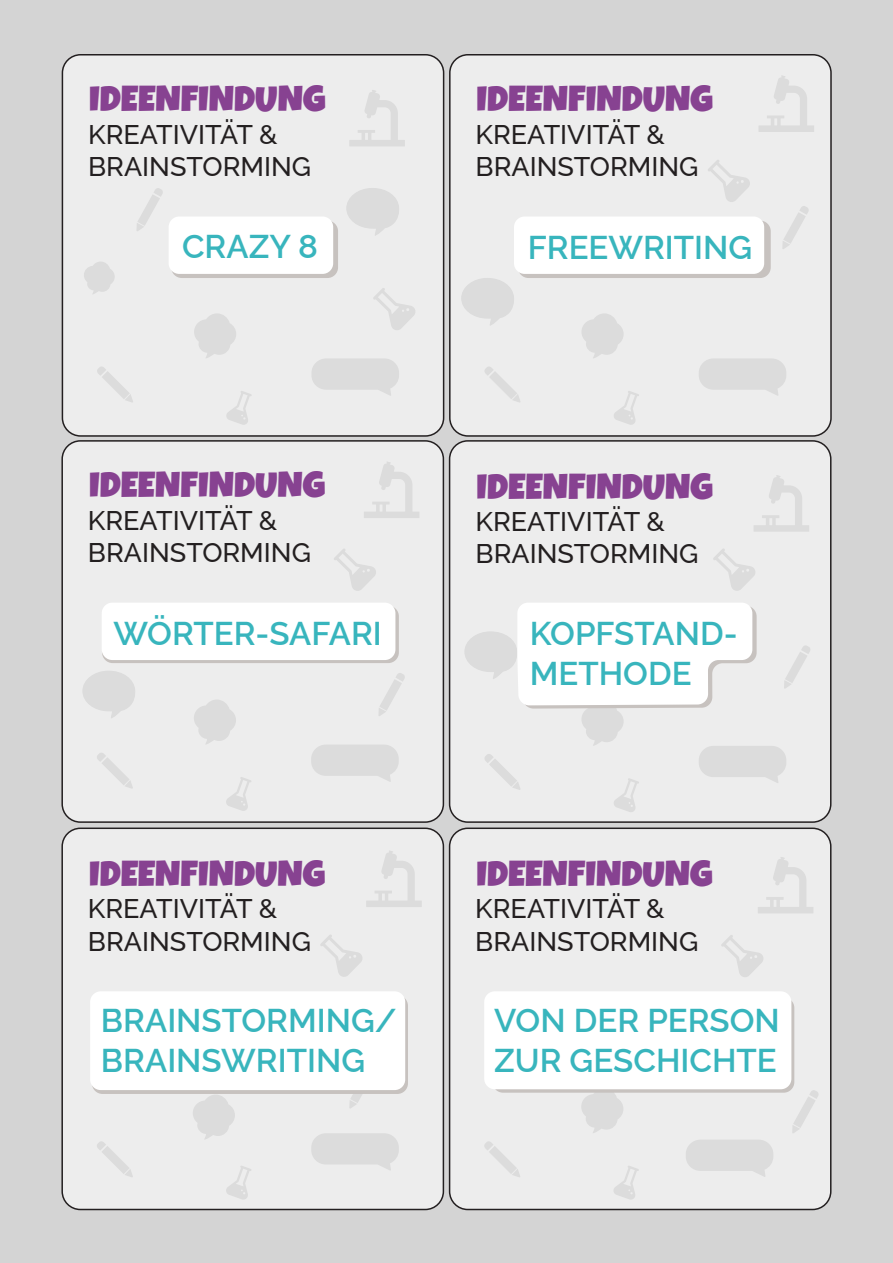
<style>
.page{position:relative;width:893px;height:1263px;background:#d4d4d4}
.page>*{position:absolute;margin:0;border:0;box-sizing:border-box;transform-origin:0 0}
.t1{font:36px "Luckiest Guy";color:#874291}
.t2{font:600 33px/39.6px "Raleway";color:#38b5bd}
.t3{font:500 27px/32.4px "Raleway";color:#231f20}
</style>
<div class="page">
<div style="left:62px;top:441px;width:381px;height:381px;background:#ededed;border-radius:18px"></div>
<div style="left:61px;top:440px;width:383px;height:383px;border:2px solid #231f20;border-radius:18px"></div>
<div style="left:450px;top:441px;width:381px;height:381px;background:#ededed;border-radius:18px"></div>
<div style="left:449px;top:440px;width:382px;height:383px;border:2px solid #231f20;border-radius:18px"></div>
<div style="left:62px;top:828px;width:381px;height:381px;background:#ededed;border-radius:18px"></div>
<div style="left:61px;top:827px;width:383px;height:383px;border:2px solid #231f20;border-radius:18px"></div>
<div style="left:450px;top:828px;width:381px;height:381px;background:#ededed;border-radius:18px"></div>
<div style="left:449px;top:827px;width:382px;height:383px;border:2px solid #231f20;border-radius:18px"></div>
<div style="left:62px;top:55px;width:382px;height:381px;background:#ededed;border-radius:18px"></div>
<div style="left:62px;top:54px;width:382px;height:383px;border:2px solid #231f20;border-radius:18px"></div>
<div style="left:450px;top:55px;width:381px;height:381px;background:#ededed;border-radius:18px"></div>
<div style="left:449px;top:54px;width:383px;height:383px;border:2px solid #231f20;border-radius:18px"></div>
<svg style="left:137px;top:188px;width:26px;height:43px"></svg>
<svg style="left:373px;top:288px;width:42px;height:42px"></svg>
<svg style="left:708px;top:160px;width:42px;height:42px"></svg>
<svg style="left:713px;top:549px;width:42px;height:42px"></svg>
<svg style="left:582px;top:314px;width:42px;height:44px"></svg>
<svg style="left:346px;top:188px;width:53px;height:48px"></svg>
<svg style="left:461px;top:278px;width:53px;height:48px"></svg>
<svg style="left:97px;top:367px;width:36px;height:35px"></svg>
<svg style="left:485px;top:367px;width:35px;height:35px"></svg>
<svg style="left:194px;top:314px;width:42px;height:44px"></svg>
<svg style="left:312px;top:359px;width:87px;height:37px"></svg>
<svg style="left:699px;top:359px;width:87px;height:37px"></svg>
<svg style="left:349px;top:90px;width:56px;height:56px"></svg>
<svg style="left:759px;top:76px;width:55px;height:56px"></svg>
<svg style="left:754px;top:475px;width:55px;height:57px"></svg>
<svg style="left:226px;top:391px;width:26px;height:34px"></svg>
<svg style="left:614px;top:391px;width:25px;height:34px"></svg>
<svg style="left:782px;top:206px;width:27px;height:43px"></svg>
<svg style="left:84px;top:262px;width:31px;height:32px"></svg>
<svg style="left:349px;top:1094px;width:13px;height:14px"></svg>
<svg style="left:792px;top:1090px;width:26px;height:43px"></svg>
<svg style="left:320px;top:935px;width:42px;height:42px"></svg>
<svg style="left:193px;top:1095px;width:42px;height:44px"></svg>
<svg style="left:721px;top:935px;width:42px;height:42px"></svg>
<div style="left:92px;top:995px;width:316px;height:99px;background:#c7c2bf;border-radius:11px"></div>
<div style="left:90px;top:991px;width:315px;height:99px;background:#fff;border-radius:11px"></div>
<svg style="left:97px;top:1141px;width:36px;height:36px"></svg>
<svg style="left:484px;top:1141px;width:36px;height:36px"></svg>
<svg style="left:581px;top:1093px;width:42px;height:40px"></svg>
<svg style="left:311px;top:1133px;width:88px;height:37px"></svg>
<svg style="left:686px;top:1140px;width:87px;height:37px"></svg>
<svg style="left:366px;top:851px;width:56px;height:56px"></svg>
<svg style="left:758px;top:857px;width:55px;height:56px"></svg>
<svg style="left:226px;top:1166px;width:25px;height:33px"></svg>
<svg style="left:614px;top:1166px;width:25px;height:34px"></svg>
<svg style="left:334px;top:549px;width:42px;height:42px"></svg>
<svg style="left:194px;top:700px;width:42px;height:44px"></svg>
<svg style="left:82px;top:671px;width:53px;height:47px"></svg>
<svg style="left:97px;top:753px;width:36px;height:35px"></svg>
<svg style="left:311px;top:745px;width:88px;height:37px"></svg>
<svg style="left:364px;top:462px;width:55px;height:56px"></svg>
<svg style="left:226px;top:777px;width:25px;height:34px"></svg>
<svg style="left:379px;top:673px;width:26px;height:43px"></svg>
<div style="left:171px;top:221px;width:167px;height:57px;background:#c7c2bf;border-radius:11px"></div>
<div style="left:169px;top:216px;width:164px;height:58px;background:#fff;border-radius:11px"></div>
<div style="left:518px;top:221px;width:253px;height:57px;background:#c7c2bf;border-radius:11px"></div>
<div style="left:514px;top:216px;width:250px;height:58px;background:#fff;border-radius:11px"></div>
<div style="left:102px;top:606px;width:297px;height:57px;background:#c7c2bf;border-radius:11px"></div>
<div style="left:102px;top:603px;width:293px;height:57px;background:#fff;border-radius:11px"></div>
<svg style="left:464px;top:603px;width:346px;height:209px"></svg>
<div style="left:492px;top:997px;width:302px;height:96px;background:linear-gradient(to right,#d0cbc9,#cecac7);border-radius:11px"></div>
<div style="left:484px;top:991px;width:307px;height:98px;background:#fff;border-radius:11px"></div>
<h1 class="t1" style="left:89px;top:75px;width:238px">IDEENFINDUNG</h1>
<p class="t3" style="left:88px;top:115px;width:225px">KREATIVITÄT &amp;<br>BRAINSTORMING</p>
<h1 class="t1" style="left:477px;top:75px;width:238px">IDEENFINDUNG</h1>
<p class="t3" style="left:476px;top:115px;width:225px">KREATIVITÄT &amp;<br>BRAINSTORMING</p>
<p class="t2" style="left:182px;top:223px;width:137px">CRAZY 8</p>
<p class="t2" style="left:528px;top:223px;width:226px">FREEWRITING</p>
<h1 class="t1" style="left:89px;top:461px;width:238px">IDEENFINDUNG</h1>
<p class="t3" style="left:88px;top:501px;width:225px">KREATIVITÄT &amp;<br>BRAINSTORMING</p>
<h1 class="t1" style="left:477px;top:463px;width:238px">IDEENFINDUNG</h1>
<p class="t3" style="left:476px;top:502px;width:225px">KREATIVITÄT &amp;<br>BRAINSTORMING</p>
<p class="t2" style="left:113px;top:610px;width:270px">WÖRTER-SAFARI</p>
<p class="t2" style="left:530px;top:610px;width:209px">KOPFSTAND-<br>METHODE</p>
<h1 class="t1" style="left:89px;top:850px;width:238px">IDEENFINDUNG</h1>
<h1 class="t1" style="left:476px;top:850px;width:238px">IDEENFINDUNG</h1>
<p class="t3" style="left:88px;top:889px;width:225px">KREATIVITÄT &amp;<br>BRAINSTORMING</p>
<p class="t3" style="left:475px;top:889px;width:225px">KREATIVITÄT &amp;<br>BRAINSTORMING</p>
<p class="t2" style="left:101px;top:997px;width:297px">BRAINSTORMING/<br>BRAINSWRITING</p>
<p class="t2" style="left:494px;top:997px;width:287px">VON DER PERSON<br>ZUR GESCHICHTE</p>
</div>
